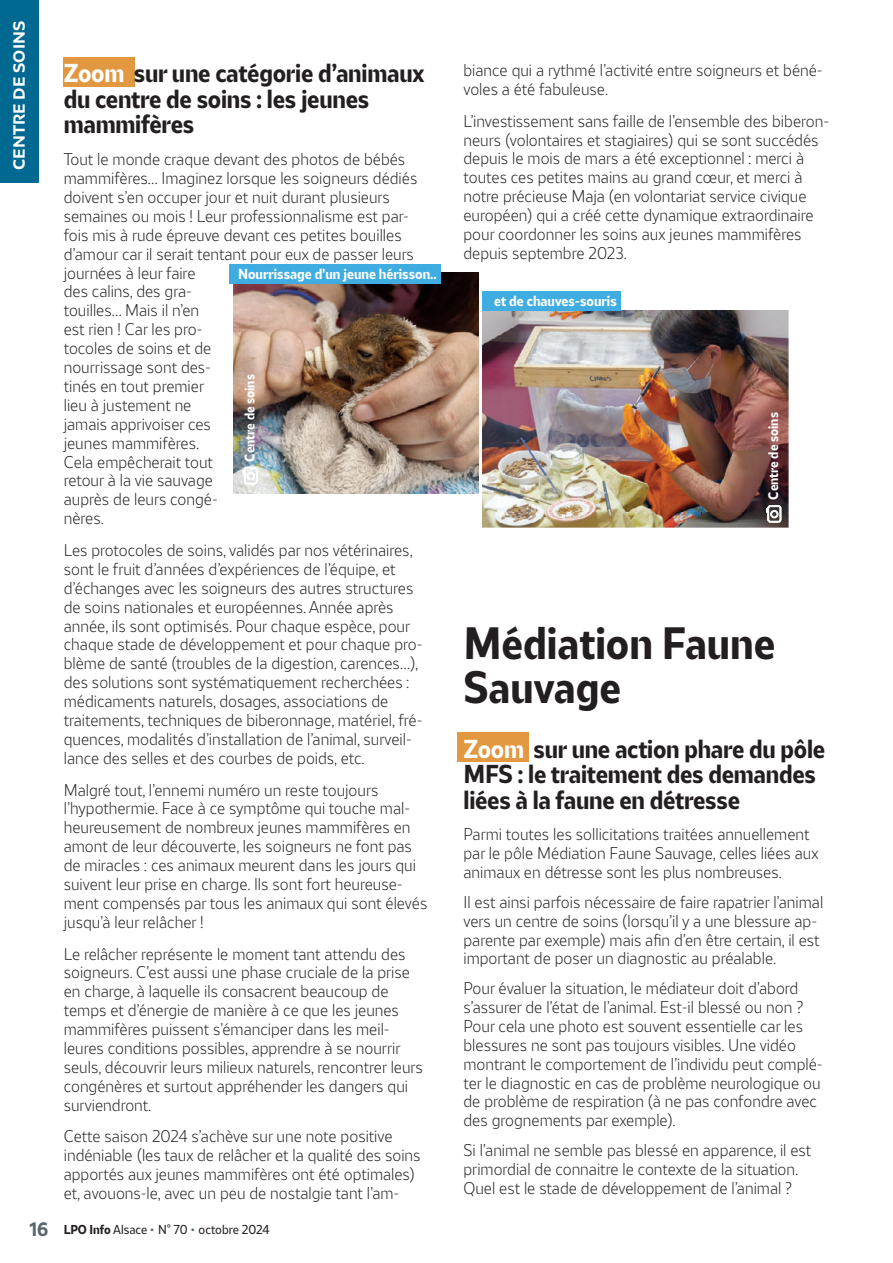
<style>
.page{position:relative;width:893px;height:1263px;background:#fff}
.page>*{position:absolute;margin:0;border:0;box-sizing:border-box;transform-origin:0 0}
.t1{font:700 condensed 42px/43.5px "LPO";color:#231f20}
.t2{font:700 condensed 24px/25.5px "LPO";letter-spacing:-.01em;color:#231f20}
.t3{font:300 condensed 15.75px/18.9px "LPO";color:#231f20}
.t4{font:700 15px "LPO";letter-spacing:.01em;color:#fff}
.t5{font:700 condensed 13.5px "LPO";color:#fff}
.t6{font:700 condensed 12.75px "LPO";color:#fff}
.t7{font:600 condensed 12px "LPO";color:#231f20}
.s1{color:#fff}
.s2{font-weight:700;font-size:18px;color:#5a676e}
.s3{font-weight:700}
.s4{font-weight:400;font-stretch:normal;color:#5a676e}
</style>
<div class="page">
<div style="left:64px;top:57px;width:71px;height:30px;background:#e29841"></div>
<div style="left:458px;top:732px;width:71px;height:29px;background:#e29841"></div>
<div style="left:0;top:0;width:38px;height:183px;background:#006991"></div>
<img style="left:234px;top:273px;width:244px;height:220px">
<img style="left:482px;top:302px;width:307px;height:226px">
<svg style="left:766px;top:505px;width:15px;height:18px"></svg>
<svg style="left:242px;top:467px;width:16px;height:18px"></svg>
<div style="left:230px;top:264px;width:211px;height:19px;background:#40ade2"></div>
<div style="left:483px;top:291px;width:138px;height:20px;background:#40ade2"></div>
<p class="t4" style="left:10px;top:170px;width:151px;rotate:-90deg">CENTRE DE SOINS</p>
<h2 class="t2" style="left:64px;top:61px;width:362px"><span class="s1">Zoom</span> sur une catégorie d’animaux du centre de soins : les jeunes mammifères</h2>
<p class="t3" style="left:64px;top:150px;width:355px">Tout le monde craque devant des photos de bébés mammifères… Imaginez lorsque les soigneurs dédiés doivent s’en occuper jour et nuit durant plusieurs semaines ou mois ! Leur professionnalisme est par&shy;fois mis à rude épreuve devant ces petites bouilles d’amour car il serait tentant pour eux de passer leurs journées à leur faire<br>des calins, des gra-<br>touilles… Mais il n’en<br>est rien ! Car les pro-<br>tocoles de soins et de<br>nourrissage sont des-<br>tinés en tout premier<br>lieu à justement ne<br>jamais apprivoiser ces<br>jeunes mammifères.<br>Cela empêcherait tout<br>retour à la vie sauvage<br>auprès de leurs congé-<br>nères.</p>
<p class="t3" style="left:64px;top:541px;width:360px">Les protocoles de soins, validés par nos vétérinaires, sont le fruit d’années d’expériences de l’équipe, et d’échanges avec les soigneurs des autres structures de soins nationales et européennes. Année après année, ils sont optimisés. Pour chaque espèce, pour chaque stade de développement et pour chaque pro&shy;blème de santé (troubles de la digestion, carences…), des solutions sont systématiquement recherchées : médicaments naturels, dosages, associations de traitements, techniques de biberonnage, matériel, fré&shy;quences, modalités d’installation de l’animal, surveil&shy;lance des selles et des courbes de poids, etc.</p>
<p class="t3" style="left:64px;top:780px;width:365px">Malgré tout, l’ennemi numéro un reste toujours l’hypothermie. Face à ce symptôme qui touche mal&shy;heureusement de nombreux jeunes mammifères en amont de leur découverte, les soigneurs ne font pas de miracles : ces animaux meurent dans les jours qui suivent leur prise en charge. Ils sont fort heureuse&shy;ment compensés par tous les animaux qui sont élevés jusqu’à leur relâcher !</p>
<p class="t3" style="left:64px;top:944px;width:361px">Le relâcher représente le moment tant attendu des soigneurs. C’est aussi une phase cruciale de la prise en charge, à laquelle ils consacrent beaucoup de temps et d’énergie de manière à ce que les jeunes mammifères puissent s’émanciper dans les meil&shy;leures conditions possibles, apprendre à se nourrir seuls, découvrir leurs milieux naturels, rencontrer leurs congénères et surtout appréhender les dangers qui surviendront.</p>
<p class="t3" style="left:64px;top:1127px;width:358px">Cette saison 2024 s’achève sur une note positive indéniable (les taux de relâcher et la qualité des soins apportés aux jeunes mammifères ont été optimales) et, avouons-le, avec un peu de nostalgie tant l’am-</p>
<p class="t5" style="left:238px;top:265px;width:200px">Nourrissage d’un jeune hérisson..</p>
<p class="t6" style="left:242px;top:461px;width:89px;rotate:-90deg">Centre de soins</p>
<p class="t7" style="left:30px;top:1222px;width:241px"><span class="s2">16</span> <span class="s3">LPO Info</span> Alsace <span class="s4">•</span> N° 70 <span class="s4">•</span> octobre 2024</p>
<p class="t3" style="left:463px;top:61px;width:361px">biance qui a rythmé l’activité entre soigneurs et béné&shy;voles a été fabuleuse.</p>
<p class="t3" style="left:463px;top:112px;width:367px">L’investissement sans faille de l’ensemble des biberon&shy;neurs (volontaires et stagiaires) qui se sont succédés depuis le mois de mars a été exceptionnel : merci à toutes ces petites mains au grand cœur, et merci à notre précieuse Maja (en volontariat service civique européen) qui a créé cette dynamique extraordinaire pour coordonner les soins aux jeunes mammifères depuis septembre 2023.</p>
<p class="t5" style="left:494px;top:293px;width:124px">et de chauves-souris</p>
<p class="t6" style="left:765px;top:500px;width:89px;rotate:-90deg">Centre de soins</p>
<h1 class="t1" style="left:463px;top:622px;width:313px">Médiation Faune<br>Sauvage</h1>
<h2 class="t2" style="left:463px;top:736px;width:363px"><span class="s1">Zoom</span> sur une action phare du pôle<br>MFS : le traitement des demandes liées à la faune en détresse</h2>
<p class="t3" style="left:463px;top:825px;width:357px">Parmi toutes les sollicitations traitées annuellement par le pôle Médiation Faune Sauvage, celles liées aux animaux en détresse sont les plus nombreuses.</p>
<p class="t3" style="left:463px;top:893px;width:361px">Il est ainsi parfois nécessaire de faire rapatrier l’animal vers un centre de soins (lorsqu’il y a une blessure ap&shy;parente par exemple) mais afin d’en être certain, il est important de poser un diagnostic au préalable.</p>
<p class="t3" style="left:463px;top:979px;width:361px">Pour évaluer la situation, le médiateur doit d’abord s’assurer de l’état de l’animal. Est-il blessé ou non ?<br>Pour cela une photo est souvent essentielle car les blessures ne sont pas toujours visibles. Une vidéo montrant le comportement de l’individu peut complé&shy;ter le diagnostic en cas de problème neurologique ou de problème de respiration (à ne pas confondre avec des grognements par exemple).</p>
<p class="t3" style="left:463px;top:1141px;width:349px">Si l’animal ne semble pas blessé en apparence, il est primordial de connaitre le contexte de la situation.<br>Quel est le stade de développement de l’animal ?</p>
</div>
